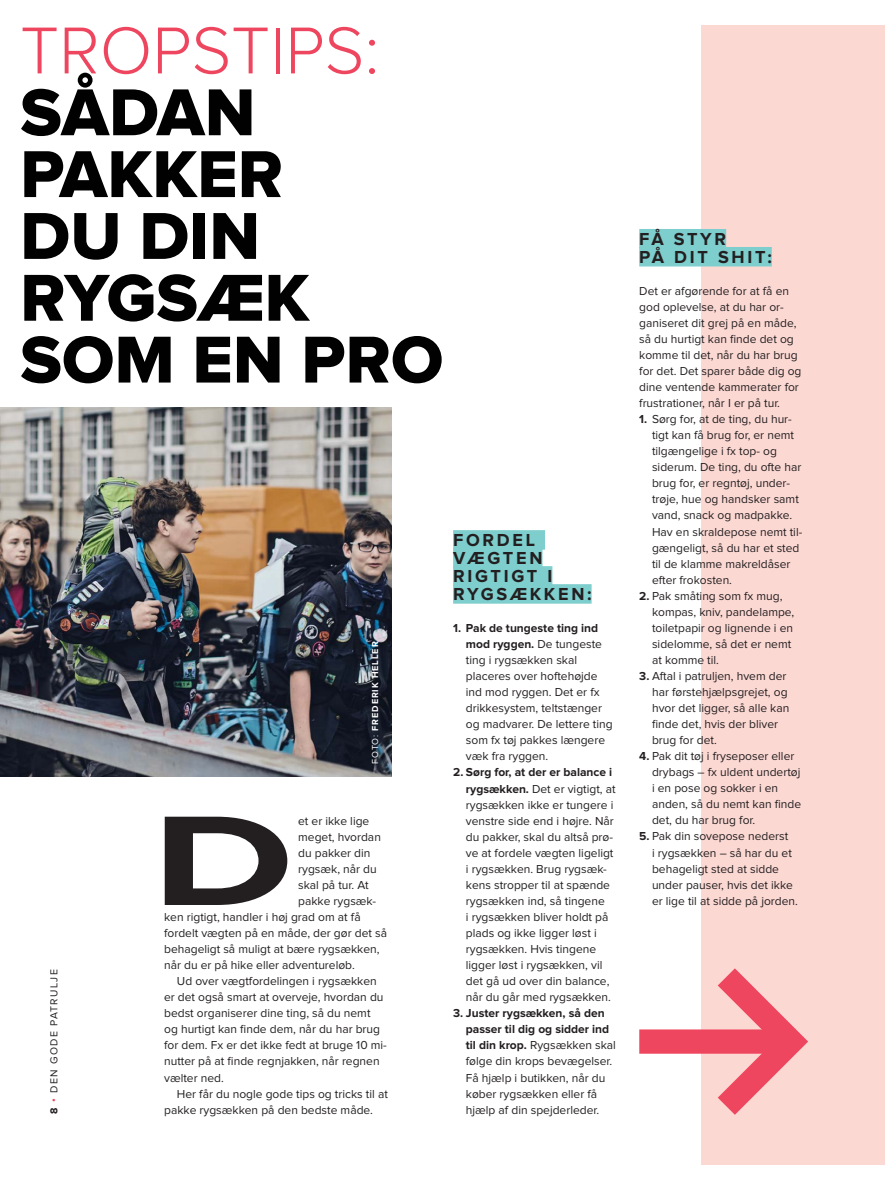
<style>
.page{position:relative;width:885px;height:1191px;background:#fff}
.page>*{position:absolute;margin:0;border:0;box-sizing:border-box;transform-origin:0 0}
.t1{font:700 132.3px "Proxima Nova";color:#231f20;scale:1.5 1}
.t2{font:68.7px/61.8px "Proxima Nova Extrabld";color:#010101}
.t3{font:300 68.7px "Proxima Nova";color:#ef465f}
.t4{font:700 18px/18px "Proxima Nova";letter-spacing:.15em;color:#231f20}
.t5{font:12px/16px "Proxima Nova";color:#231f20}
.t6{font:10.5px "Proxima Nova";letter-spacing:.125em;color:#231f20}
.t7{font:700 9px "Proxima Nova";letter-spacing:.1em;color:#fff}
.s1{font-weight:700}
.s2{font-weight:700;color:#ef465f}
.s3{font-weight:400}
</style>
<div class="page">
<div style="left:701px;top:26px;width:183px;height:1139px;background:#fcd8d3"></div>
<div style="left:639px;top:229px;width:87px;height:19px;background:#7ecece"></div>
<div style="left:639px;top:247px;width:132px;height:19px;background:#7ecece"></div>
<div style="left:453px;top:530px;width:92px;height:19px;background:#7ecece"></div>
<div style="left:453px;top:548px;width:89px;height:19px;background:#7ecece"></div>
<div style="left:453px;top:566px;width:99px;height:19px;background:#7ecece"></div>
<div style="left:453px;top:584px;width:138px;height:19px;background:#7ecece"></div>
<img style="left:0;top:407px;width:391px;height:369px">
<svg style="left:692px;top:968px;width:116px;height:147px"></svg>
<div style="left:639px;top:1029px;width:142px;height:24px;background:#ef465f"></div>
<h2 class="t3" style="left:20px;top:19px;width:360px">TROPSTIPS:</h2>
<h2 class="t2" style="left:20px;top:84px;width:425px">SÅDAN<br>PAKKER<br>DU DIN<br>RYGSÆK<br>SOM EN PRO</h2>
<p class="t6" style="left:49px;top:1113px;width:146px;rotate:-90deg"><span class="s1">8</span> <span class="s2">•</span> DEN GODE PATRULJE</p>
<p class="t7" style="left:371px;top:763px;width:124px;rotate:-90deg"><span class="s3">FOTO:</span> FREDERIK HELLER</p>
<h1 class="t1" style="left:152px;top:800px;width:97px">D</h1>
<p class="t5" style="left:298px;top:813px;width:73px">et er ikke lige</p>
<p class="t5" style="left:298px;top:829px;width:84px">meget, hvordan</p>
<p class="t5" style="left:298px;top:845px;width:74px">du pakker din</p>
<p class="t5" style="left:298px;top:861px;width:80px">rygsæk, når du</p>
<p class="t5" style="left:298px;top:877px;width:72px">skal på tur. At</p>
<p class="t5" style="left:298px;top:893px;width:79px">pakke rygsæk-</p>
<p class="t5" style="left:164px;top:909px;width:198px">ken rigtigt, handler i høj grad om at få</p>
<p class="t5" style="left:164px;top:925px;width:224px">fordelt vægten på en måde, der gør det så</p>
<p class="t5" style="left:164px;top:941px;width:217px">behageligt så muligt at bære rygsækken,</p>
<p class="t5" style="left:164px;top:957px;width:192px">når du er på hike eller adventureløb.</p>
<p class="t5" style="left:177px;top:973px;width:201px">Ud over vægtfordelingen i rygsækken</p>
<p class="t5" style="left:164px;top:989px;width:221px">er det også smart at overveje, hvordan du</p>
<p class="t5" style="left:164px;top:1005px;width:208px">bedst organiserer dine ting, så du nemt</p>
<p class="t5" style="left:164px;top:1021px;width:217px">og hurtigt kan finde dem, når du har brug</p>
<p class="t5" style="left:164px;top:1038px;width:224px">for dem. Fx er det ikke fedt at bruge 10 mi-</p>
<p class="t5" style="left:164px;top:1054px;width:217px">nutter på at finde regnjakken, når regnen</p>
<p class="t5" style="left:164px;top:1070px;width:61px">vælter ned.</p>
<p class="t5" style="left:177px;top:1086px;width:212px">Her får du nogle gode tips og tricks til at</p>
<p class="t5" style="left:164px;top:1102px;width:210px">pakke rygsækken på den bedste måde.</p>
<h3 class="t4" style="left:453px;top:531px;width:140px">FORDEL<br>VÆGTEN<br>RIGTIGT I<br>RYGSÆKKEN:</h3>
<p class="t5" style="left:466px;top:620px;width:148px;text-indent:-13px"><span class="s1">1. Pak de tungeste ting ind mod ryggen.</span> De tungeste ting i rygsækken skal placeres over hoftehøjde ind mod ryggen. Det er fx drikkesystem, teltstænger og madvarer. De lettere ting som fx tøj pakkes længere væk fra ryggen.</p>
<p class="t5" style="left:466px;top:765px;width:151px;text-indent:-13px"><span class="s1">2. Sørg for, at der er balance i rygsækken.</span> Det er vigtigt, at rygsækken ikke er tungere i venstre side end i højre. Når du pakker, skal du altså prø&shy;ve at fordele vægten ligeligt i rygsækken. Brug rygsæk&shy;kens stropper til at spænde rygsækken ind, så tingene<br>i rygsækken bliver holdt på plads og ikke ligger løst i rygsækken. Hvis tingene ligger løst i rygsækken, vil det gå ud over din balance, når du går med rygsækken.</p>
<p class="t5" style="left:466px;top:1005px;width:151px;text-indent:-13px"><span class="s1">3. Juster rygsækken, så den passer til dig og sidder ind til din krop.</span> Rygsækken skal følge din krops bevægelser.<br>Få hjælp i butikken, når du køber rygsækken eller få hjælp af din spejderleder.</p>
<h3 class="t4" style="left:639px;top:230px;width:134px">FÅ STYR<br>PÅ DIT SHIT:</h3>
<p class="t5" style="left:639px;top:283px;width:164px">Det er afgørende for at få en god oplevelse, at du har or&shy;ganiseret dit grej på en måde, så du hurtigt kan finde det og komme til det, når du har brug for det. Det sparer både dig og dine ventende kammerater for frustrationer, når I er på tur.</p>
<p class="t5" style="left:652px;top:412px;width:152px;text-indent:-13px"><span class="s1">1.</span> Sørg for, at de ting, du hur&shy;tigt kan få brug for, er nemt tilgængelige i fx top- og siderum. De ting, du ofte har brug for, er regntøj, under&shy;trøje, hue og handsker samt vand, snack og madpakke.<br>Hav en skraldepose nemt til&shy;gængeligt, så du har et sted til de klamme makreldåser efter frokosten.</p>
<p class="t5" style="left:652px;top:588px;width:144px;text-indent:-13px"><span class="s1">2.</span> Pak småting som fx mug, kompas, kniv, pandelampe, toiletpapir og lignende i en sidelomme, så det er nemt at komme til.</p>
<p class="t5" style="left:652px;top:668px;width:139px;text-indent:-13px"><span class="s1">3.</span> Aftal i patruljen, hvem der har førstehjælpsgrejet, og hvor det ligger, så alle kan finde det, hvis der bliver brug for det.</p>
<p class="t5" style="left:652px;top:748px;width:151px;text-indent:-13px"><span class="s1">4.</span> Pak dit tøj i fryseposer eller drybags – fx uldent undertøj i en pose og sokker i en anden, så du nemt kan finde det, du har brug for.</p>
<p class="t5" style="left:652px;top:829px;width:147px;text-indent:-13px"><span class="s1">5.</span> Pak din sovepose nederst<br>i rygsækken – så har du et behageligt sted at sidde under pauser, hvis det ikke er lige til at sidde på jorden.</p>
</div>
